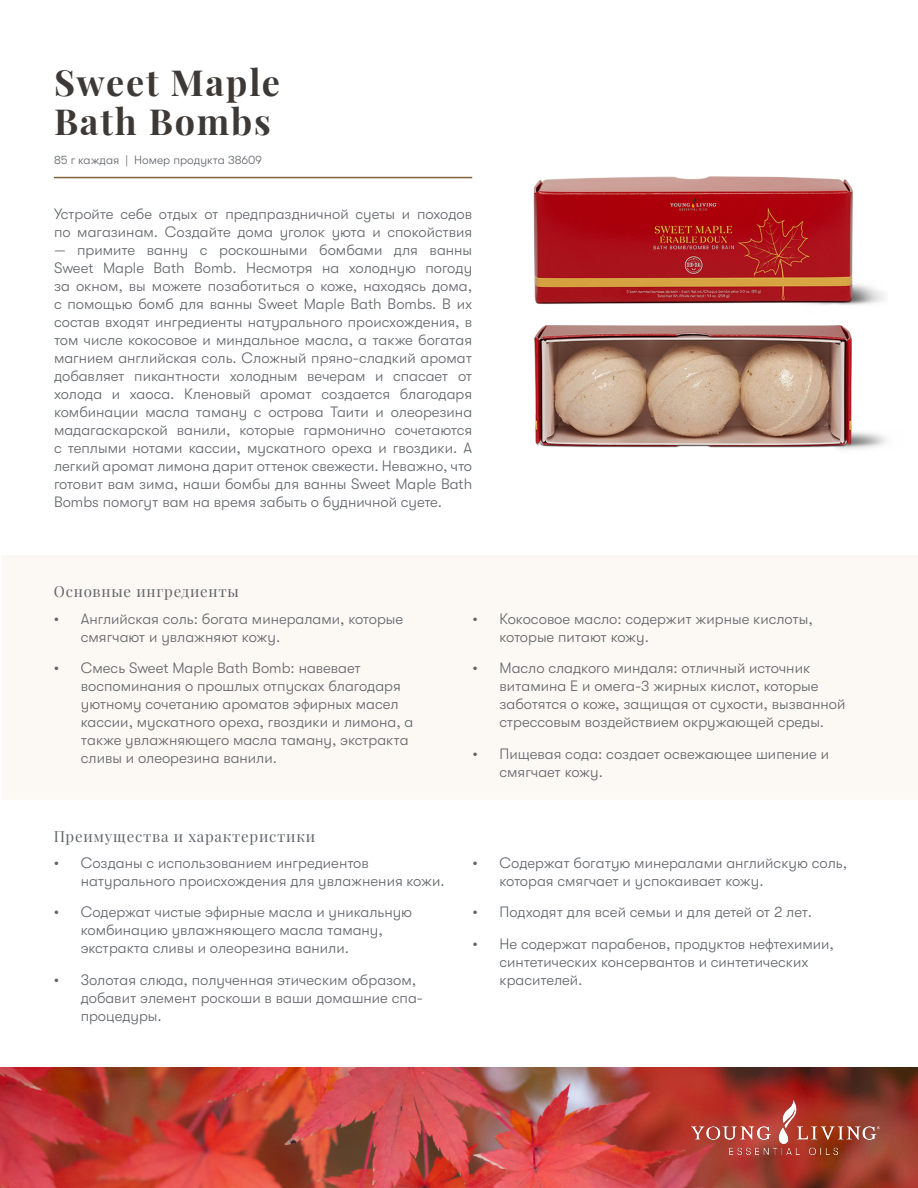
<style>
.page{position:relative;width:918px;height:1188px;background:#fff}
.page>*{position:absolute;margin:0;border:0;box-sizing:border-box;transform-origin:0 0}
.t1{font:700 36px/39px "Playfair Display";letter-spacing:.05em;color:#3d3936}
.t2{font:300 15px/18px "GT Walsheim Pro";color:#61646a}
.t3{font:15px "Playfair Display";letter-spacing:.05em;color:#61646a}
.t4{font:300 12px "GT Walsheim Pro";color:#61646a}
</style>
<div class="page">
<div style="left:2px;top:556px;width:916px;height:243px;background:#fcf8f4"></div>
<img style="left:484px;top:442px;width:418px;height:143px">
<img style="left:0;top:1067px;width:918px;height:121px">
<img style="left:691px;top:1100px;width:188px;height:55px">
<img style="left:533px;top:176px;width:354px;height:266px">
<hr style="left:54px;top:177px;width:418px;height:1px;background:#80623b">
<h1 class="t1" style="left:54px;top:60px;width:228px">Sweet Maple<br>Bath Bombs</h1>
<p class="t4" style="left:54px;top:153px;width:210px">85 г каждая | Номер продукта 38609</p>
<p class="t2" style="left:54px;top:205px;width:420px">Устройте себе отдых от предпраздничной суеты и походов по магазинам. Создайте дома уголок уюта и спокойствия</p>
<p class="t2" style="left:54px;top:241px;width:420px;text-align:justify">— примите ванну с роскошными бомбами для ванны Sweet Maple Bath Bomb. Несмотря на холодную погоду за окном, вы можете позаботиться о коже, находясь дома, с помощью бомб для ванны Sweet Maple Bath Bombs. В их состав входят ингредиенты натурального происхождения, в том числе кокосовое и миндальное масла, а также богатая магнием английская соль. Сложный пряно-сладкий аромат добавляет пикантности холодным вечерам и спасает от холода и хаоса. Кленовый аромат создается благодаря комбинации масла таману с острова Таити и олеорезина мадагаскарской ванили, которые гармонично сочетаются с теплыми нотами кассии, мускатного ореха и гвоздики. А легкий аромат лимона дарит оттенок свежести. Неважно, что готовит вам зима, наши бомбы для ванны Sweet Maple Bath Bombs помогут вам на время забыть о будничной суете.</p>
<p class="t3" style="left:54px;top:580px;width:187px">Основные ингредиенты</p>
<p class="t2" style="left:81px;top:610px;width:324px;text-indent:-27px">• Английская соль: богата минералами, которые смягчают и увлажняют кожу.</p>
<p class="t2" style="left:81px;top:659px;width:334px;text-indent:-27px">• Смесь Sweet Maple Bath Bomb: навевает воспоминания о прошлых отпусках благодаря уютному сочетанию ароматов эфирных масел кассии, мускатного ореха, гвоздики и лимона, а также увлажняющего масла таману, экстракта сливы и олеорезина ванили.</p>
<p class="t3" style="left:54px;top:825px;width:263px">Преимущества и характеристики</p>
<p class="t2" style="left:81px;top:854px;width:366px;text-indent:-27px">• Созданы с использованием ингредиентов натурального происхождения для увлажнения кожи.</p>
<p class="t2" style="left:81px;top:903px;width:333px;text-indent:-27px">• Содержат чистые эфирные масла и уникальную комбинацию увлажняющего масла таману, экстракта сливы и олеорезина ванили.</p>
<p class="t2" style="left:81px;top:971px;width:344px;text-indent:-27px">• Золотая слюда, полученная этическим образом, добавит элемент роскоши в ваши домашние спа&shy;процедуры.</p>
<p class="t2" style="left:499px;top:610px;width:315px;text-indent:-27px">• Кокосовое масло: содержит жирные кислоты, которые питают кожу.</p>
<p class="t2" style="left:499px;top:659px;width:347px;text-indent:-27px">• Масло сладкого миндаля: отличный источник витамина Е и омега-3 жирных кислот, которые заботятся о коже, защищая от сухости, вызванной стрессовым воздействием окружающей среды.</p>
<p class="t2" style="left:499px;top:745px;width:331px;text-indent:-27px">• Пищевая сода: создает освежающее шипение и смягчает кожу.</p>
<p class="t2" style="left:499px;top:854px;width:349px;text-indent:-27px">• Содержат богатую минералами английскую соль, которая смягчает и успокаивает кожу.</p>
<p class="t2" style="left:472px;top:903px;width:341px">• Подходят для всей семьи и для детей от 2 лет.</p>
<p class="t2" style="left:499px;top:935px;width:336px;text-indent:-27px">• Не содержат парабенов, продуктов нефтехимии, синтетических консервантов и синтетических красителей.</p>
</div>
